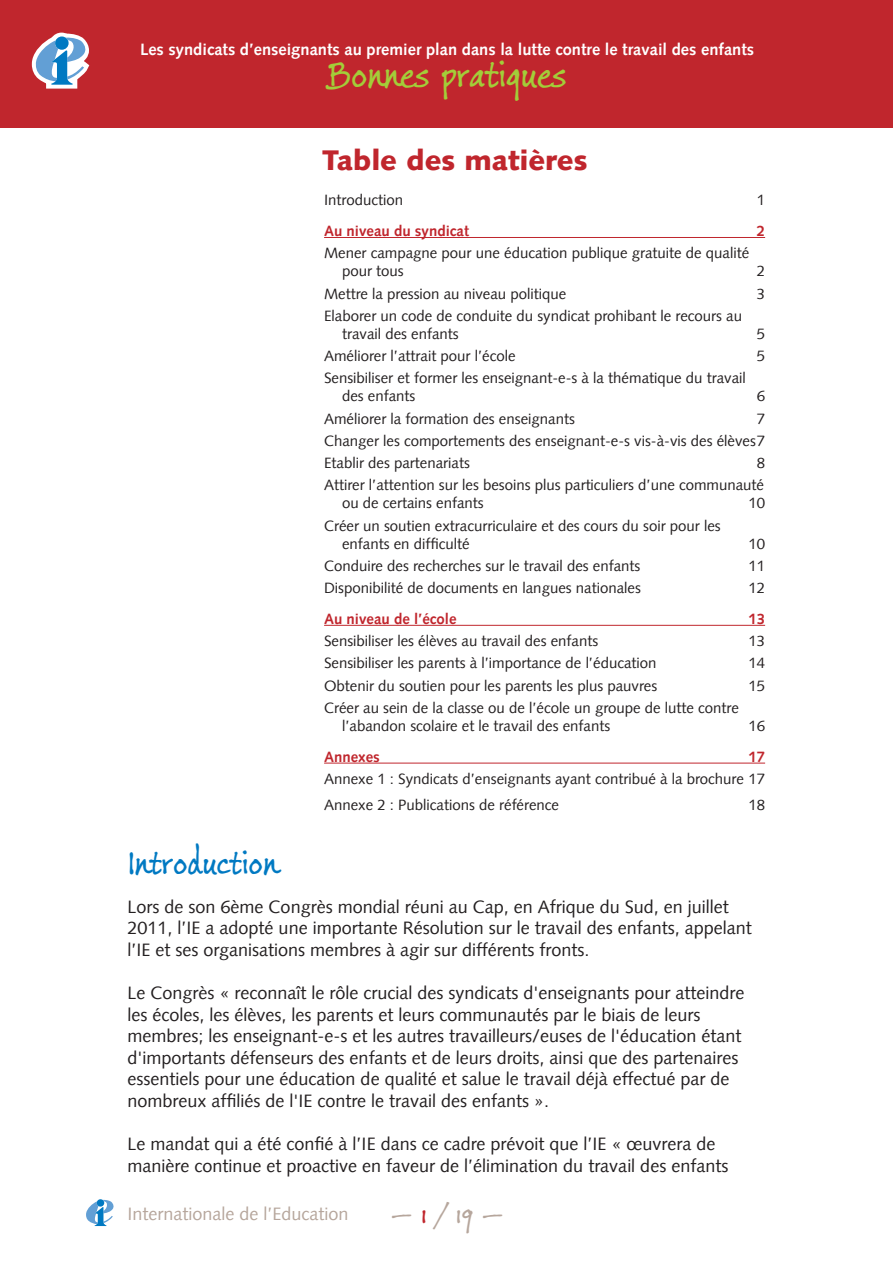
<style>
.page{position:relative;width:893px;height:1263px;background:#fff}
.page>*{position:absolute;margin:0;border:0;box-sizing:border-box;transform-origin:0 0}
.t1{font:40.5px "Jimmy Crack Corn Pro";color:#a3cd39}
.Header_2{font:36px "Jimmy Crack Corn Pro";color:#0079c2}
.Header_1{font:30px "Jimmy Crack Corn Pro";color:#b6a69c}
.Header_1-2{font:900 28.5px "Syntax LT";color:#c0262d}
.Text{font:18px/21.6px "Syntax LT";color:#231f20}
.t2{font:18px "Syntax LT";color:#b6a69c}
.t3{font:700 16.5px "Syntax LT";color:#fff}
.Content{font:15px/18px "Syntax LT";color:#231f20}
.Content-2{font:700 15px "Syntax LT";color:#c0262d}
.s1{color:#c0262d}
</style>
<div class="page">
<div style="left:0;top:0;width:893px;height:128px;background:#c0262d"></div>
<svg style="left:31px;top:32px;width:59px;height:57px"></svg>
<svg style="left:86px;top:1199px;width:28px;height:27px"></svg>
<hr style="left:324px;top:237px;width:441px;height:1px;background:#c0262d">
<hr style="left:324px;top:625px;width:441px;height:1px;background:#c0262d">
<hr style="left:324px;top:763px;width:441px;height:1px;background:#c0262d">
<p class="t3" style="left:140px;top:40px;width:616px">Les syndicats d’enseignants au premier plan dans la lutte contre le travail des enfants</p>
<h1 class="t1" style="left:327px;top:46px;width:241px">Bonnes pratiques</h1>
<p class="Header_1-2" style="left:323px;top:143px;width:266px">Table des matières</p>
<p class="Content" style="left:324px;top:191px;width:81px">Introduction</p>
<p class="Content" style="left:757px;top:191px;width:10px">1</p>
<p class="Content-2" style="left:324px;top:222px;width:147px">Au niveau du syndicat</p>
<p class="Content-2" style="left:757px;top:222px;width:10px">2</p>
<p class="Content" style="left:342px;top:244px;width:409px;text-indent:-18px">Mener campagne pour une éducation publique gratuite de qualité pour tous</p>
<p class="Content" style="left:757px;top:262px;width:10px">2</p>
<p class="Content" style="left:324px;top:284px;width:244px">Mettre la pression au niveau politique</p>
<p class="Content" style="left:757px;top:284px;width:10px">3</p>
<p class="Content" style="left:342px;top:307px;width:401px;text-indent:-18px">Elaborer un code de conduite du syndicat prohibant le recours au travail des enfants</p>
<p class="Content" style="left:757px;top:325px;width:10px">5</p>
<p class="Content" style="left:324px;top:347px;width:193px">Améliorer l’attrait pour l’école</p>
<p class="Content" style="left:757px;top:347px;width:10px">5</p>
<p class="Content" style="left:342px;top:369px;width:405px;text-indent:-18px">Sensibiliser et former les enseignant-e-s à la thématique du travail des enfants</p>
<p class="Content" style="left:757px;top:387px;width:10px">6</p>
<p class="Content" style="left:324px;top:409px;width:252px">Améliorer la formation des enseignants</p>
<p class="Content" style="left:757px;top:409px;width:10px">7</p>
<p class="Content" style="left:324px;top:432px;width:442px">Changer les comportements des enseignant-e-s vis-à-vis des élèves7</p>
<p class="Content" style="left:324px;top:454px;width:147px">Etablir des partenariats</p>
<p class="Content" style="left:757px;top:454px;width:10px">8</p>
<p class="Content" style="left:342px;top:476px;width:423px;text-indent:-18px">Attirer l’attention sur les besoins plus particuliers d’une communauté ou de certains enfants</p>
<p class="Content" style="left:748px;top:494px;width:18px">10</p>
<p class="Content" style="left:342px;top:516px;width:380px;text-indent:-18px">Créer un soutien extracurriculaire et des cours du soir pour les enfants en difficulté</p>
<p class="Content" style="left:748px;top:534px;width:18px">10</p>
<p class="Content" style="left:324px;top:557px;width:318px">Conduire des recherches sur le travail des enfants</p>
<p class="Content" style="left:748px;top:557px;width:18px">11</p>
<p class="Content" style="left:324px;top:579px;width:318px">Disponibilité de documents en langues nationales</p>
<p class="Content" style="left:748px;top:579px;width:18px">12</p>
<p class="Content-2" style="left:324px;top:610px;width:134px">Au niveau de l’école</p>
<p class="Content-2" style="left:748px;top:610px;width:18px">13</p>
<p class="Content" style="left:324px;top:632px;width:276px">Sensibiliser les élèves au travail des enfants</p>
<p class="Content" style="left:748px;top:632px;width:18px">13</p>
<p class="Content" style="left:324px;top:654px;width:334px">Sensibiliser les parents à l’importance de l’éducation</p>
<p class="Content" style="left:748px;top:654px;width:18px">14</p>
<p class="Content" style="left:324px;top:676px;width:335px">Obtenir du soutien pour les parents les plus pauvres</p>
<p class="Content" style="left:748px;top:676px;width:18px">15</p>
<p class="Content" style="left:342px;top:699px;width:398px;text-indent:-18px">Créer au sein de la classe ou de l’école un groupe de lutte contre l’abandon scolaire et le travail des enfants</p>
<p class="Content" style="left:748px;top:717px;width:18px">16</p>
<p class="Content-2" style="left:324px;top:748px;width:57px">Annexes</p>
<p class="Content-2" style="left:748px;top:748px;width:18px">17</p>
<p class="Content" style="left:324px;top:770px;width:442px">Annexe 1 : Syndicats d’enseignants ayant contribué à la brochure 17</p>
<p class="Content" style="left:324px;top:795px;width:236px">Annexe 2 : Publications de référence</p>
<p class="Content" style="left:748px;top:795px;width:18px">18</p>
<p class="Header_2" style="left:128px;top:838px;width:151px">Introduction</p>
<p class="Text" style="left:128px;top:896px;width:626px">Lors de son 6ème Congrès mondial réuni au Cap, en Afrique du Sud, en juillet<br>2011, l’IE a adopté une importante Résolution sur le travail des enfants, appelant l’IE et ses organisations membres à agir sur différents fronts.</p>
<p class="Text" style="left:128px;top:982px;width:618px">Le Congrès « reconnaît le rôle crucial des syndicats d'enseignants pour atteindre les écoles, les élèves, les parents et leurs communautés par le biais de leurs membres; les enseignant-e-s et les autres travailleurs/euses de l'éducation étant d'importants défenseurs des enfants et de leurs droits, ainsi que des partenaires essentiels pour une éducation de qualité et salue le travail déjà effectué par de nombreux affiliés de l'IE contre le travail des enfants ».</p>
<p class="Text" style="left:128px;top:1133px;width:602px">Le mandat qui a été confié à l’IE dans ce cadre prévoit que l’IE « œuvrera de manière continue et proactive en faveur de l’élimination du travail des enfants</p>
<p class="t2" style="left:128px;top:1203px;width:223px">Internationale de l’Education</p>
<p class="Header_1" style="left:391px;top:1193px;width:113px">— <span class="s1">1</span> / 19 ―</p>
</div>
